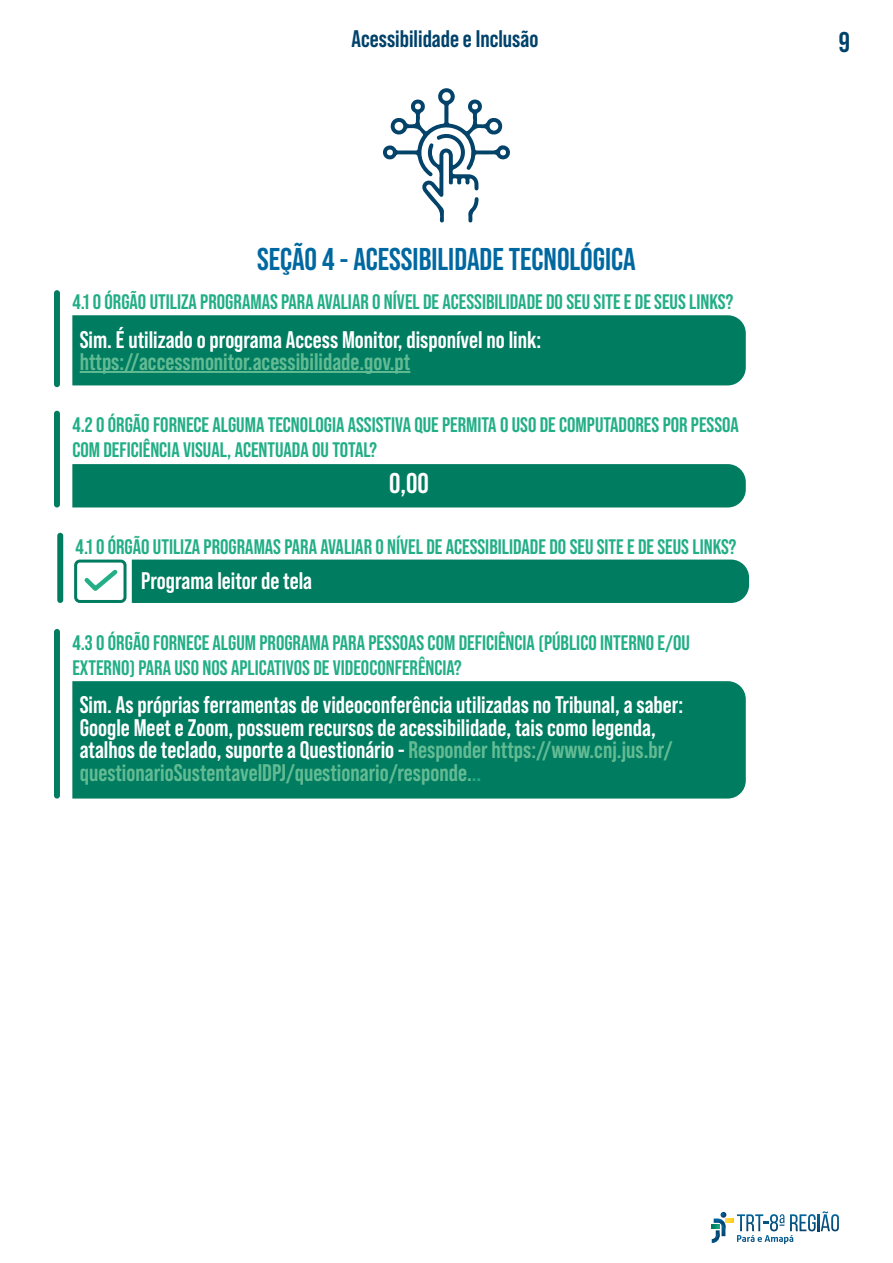
<style>
.page{position:relative;width:893px;height:1263px;background:#fff}
.page>*{position:absolute;margin:0;border:0;box-sizing:border-box;transform-origin:0 0}
.t1{font:700 31.5px "Bebas Neue Pro";color:#0068a1}
.t2{font:700 28.5px "Bebas Neue Pro";color:#fff}
.t3{font:700 28.5px "Bebas Neue Pro";color:#00426b}
.t4{font:700 24px/22.5px "Bebas Neue Pro";color:#fff}
.t5{font:700 24px "Bebas Neue Pro";color:#62bb93}
.t6{font:700 24px "Bebas Neue Pro";color:#00426b}
.t7{font:700 21px/25.2px "Bebas Neue Pro";color:#22ae86}
.s1{color:#62bb93}
.s2{color:#22ae86}
</style>
<div class="page">
<div style="left:72px;top:464px;width:674px;height:43px;background:#007c60"></div>
<div style="left:54px;top:411px;width:6px;height:96px;background:#007c60;border-radius:3px"></div>
<svg style="left:383px;top:88px;width:127px;height:134px"></svg>
<svg style="left:712px;top:1211px;width:127px;height:33px"></svg>
<div style="left:72px;top:315px;width:674px;height:70px;background:#007c60"></div>
<div style="left:72px;top:681px;width:674px;height:117px;background:#007c60"></div>
<div style="left:54px;top:290px;width:6px;height:97px;background:#007c60;border-radius:3px"></div>
<div style="left:54px;top:629px;width:6px;height:169px;background:#007c60;border-radius:3px"></div>
<hr style="left:80px;top:371px;width:330px;height:2px;background:#62bb93">
<div style="left:132px;top:560px;width:617px;height:43px;background:#007c60"></div>
<div style="left:57px;top:533px;width:6px;height:70px;background:#007c60;border-radius:3px"></div>
<div style="left:74px;top:560px;width:53px;height:43px;border:3px solid #007c60;border-radius:4px"></div>
<svg style="left:84px;top:569px;width:34px;height:22px"></svg>
<p class="t6" style="left:352px;top:25px;width:188px">Acessibilidade e Inclusão</p>
<h2 class="t3" style="left:839px;top:26px;width:13px">9</h2>
<h1 class="t1" style="left:257px;top:241px;width:380px">SEÇÃO 4 - ACESSIBILIDADE TECNOLÓGICA</h1>
<p class="t7" style="left:72px;top:289px;width:662px">4.1 O ÓRGÃO UTILIZA PROGRAMAS PARA AVALIAR O NÍVEL DE ACESSIBILIDADE DO SEU SITE E DE SEUS LINKS?</p>
<p class="t4" style="left:80px;top:328px;width:463px">Sim. É utilizado o programa Access Monitor, disponível no link:</p>
<p class="t5" style="left:80px;top:348px;width:332px">https://accessmonitor.acessibilidade.gov.pt</p>
<p class="t7" style="left:72px;top:412px;width:668px">4.2 O ÓRGÃO FORNECE ALGUMA TECNOLOGIA ASSISTIVA QUE PERMITA O USO DE COMPUTADORES POR PESSOA<br>COM DEFICIÊNCIA VISUAL, ACENTUADA OU TOTAL?</p>
<h2 class="t2" style="left:389px;top:466px;width:41px">0,00</h2>
<p class="t7" style="left:76px;top:534px;width:662px">4.1 O ÓRGÃO UTILIZA PROGRAMAS PARA AVALIAR O NÍVEL DE ACESSIBILIDADE DO SEU SITE E DE SEUS LINKS?</p>
<p class="t4" style="left:141px;top:569px;width:172px">Programa leitor de tela</p>
<p class="t7" style="left:72px;top:630px;width:619px">4.3 O ÓRGÃO FORNECE ALGUM PROGRAMA PARA PESSOAS COM DEFICIÊNCIA (PÚBLICO INTERNO E/OU<br>EXTERNO) PARA USO NOS APLICATIVOS DE VIDEOCONFERÊNCIA?</p>
<p class="t4" style="left:80px;top:694px;width:605px">Sim. As próprias ferramentas de videoconferência utilizadas no Tribunal, a saber:<br>Google Meet e Zoom, possuem recursos de acessibilidade, tais como legenda, atalhos de teclado, suporte a Questionário - <span class="s1">Responder https://www.cnj.jus.br/ questionarioSustentavelDPJ/questionario/responde.</span><span class="s2">..</span></p>
</div>
